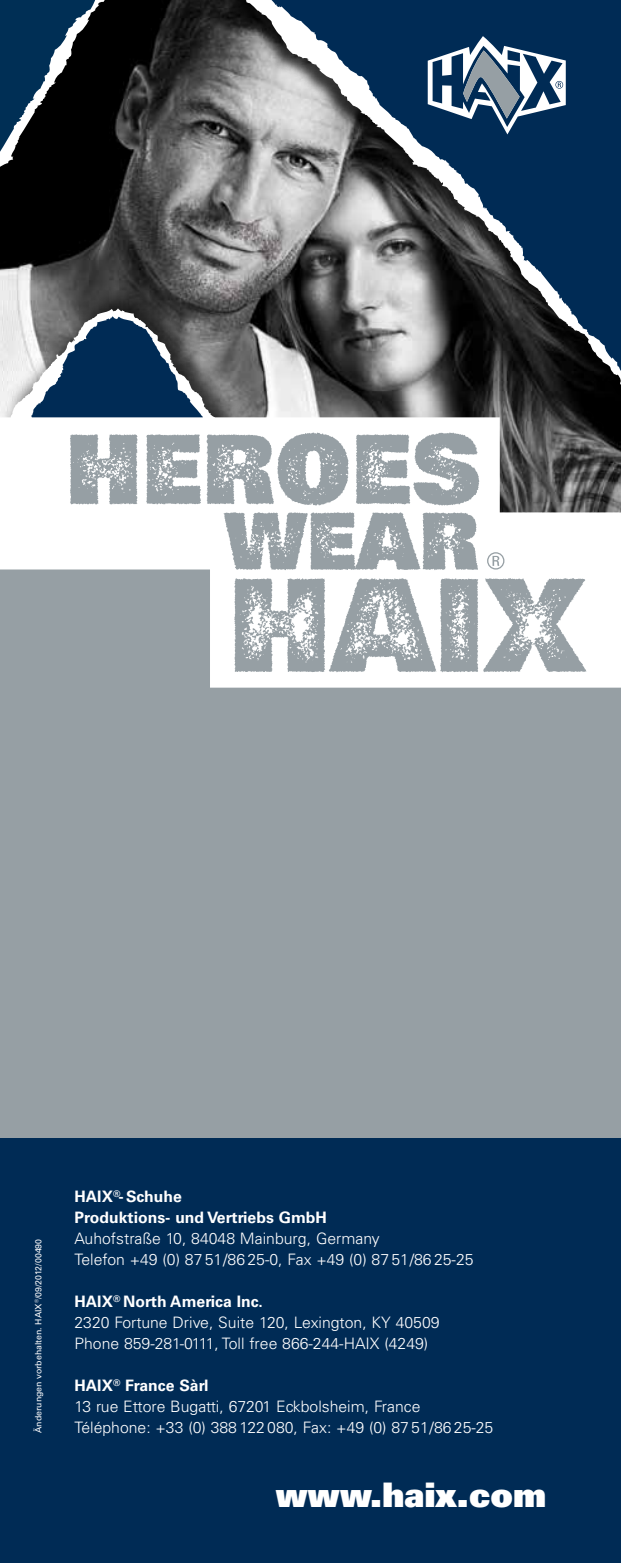
<style>
.page{position:relative;width:621px;height:1563px;background:#fff}
.page>*{position:absolute;margin:0;border:0;box-sizing:border-box;transform-origin:0 0}
.t1{font:33.77px "Univers LT Std X Black";letter-spacing:.005em;color:#fff}
.t2{font:300 15.75px/21px "Univers LT Std";color:#fff}
.t3{font:700 15.75px/21px "Univers LT Std";color:#fff}
.t4{font:8.75px "Univers LT Std";color:#fff}
.s1{font-weight:700}
</style>
<div class="page">
<img style="left:0;top:0;width:620px;height:417px">
<div style="left:0;top:283px;width:251px;height:211px;background:#000;opacity:.75"></div>
<svg style="left:0;top:308px;width:221px;height:8px;background:#6e6e6e"></svg>
<div style="left:0;top:528px;width:620px;height:1035px;background:#969fa4"></div>
<div style="left:221px;top:0;width:399px;height:416px;background:#000;opacity:.75"></div>
<svg style="left:237px;top:0;width:383px;height:399px;background:#727272"></svg>
<svg style="left:255px;top:0;width:365px;height:393px;background:#4b5b6b"></svg>
<div style="left:0;top:1138px;width:620px;height:425px;background:#002b55"></div>
<div style="left:0;top:0;width:118px;height:209px;background:#000"></div>
<svg style="left:0;top:0;width:105px;height:167px"></svg>
<svg style="left:0;top:417px;width:620px;height:270px;fill:#fff"></svg>
<svg style="left:355px;top:433px;width:124px;height:72px"></svg>
<svg style="left:0;top:316px;width:348px;height:189px"></svg>
<svg style="left:234px;top:578px;width:352px;height:94px"></svg>
<svg style="left:223px;top:512px;width:254px;height:58px"></svg>
<svg style="left:486px;top:552px;width:18px;height:17px"></svg>
<svg style="left:427px;top:36px;width:138px;height:98px"></svg>
<p class="t4" style="left:33px;top:1433px;width:196px;rotate:-90deg">Änderungen vorbehalten. HAIX<sup>®</sup>/09/2012/00490</p>
<p class="t3" style="left:74px;top:1186px;width:254px">HAIX<sup>®</sup>- Schuhe<br>Produktions- und Vertriebs GmbH</p>
<p class="t2" style="left:74px;top:1228px;width:400px">Auhofstraße 10, 84048 Mainburg, Germany<br>Telefon +49 (0) 87 51/86 25-0, Fax +49 (0) 87 51/86 25-25</p>
<p class="t2" style="left:74px;top:1291px;width:366px"><span class="s1">HAIX</span><sup>®</sup> <span class="s1">North America Inc.<br></span>2320 Fortune Drive, Suite 120, Lexington, KY 40509<br>Phone 859-281-0111, Toll free 866-244-HAIX (4249)</p>
<p class="t2" style="left:74px;top:1375px;width:347px"><span class="s1">HAIX</span><sup>®</sup> <span class="s1">France Sàrl<br></span>13 rue Ettore Bugatti, 67201 Eckbolsheim, France</p>
<p class="t2" style="left:74px;top:1417px;width:420px">Téléphone: +33 (0) 388 122 080, Fax: +49 (0) 87 51/86 25-25</p>
<h1 class="t1" style="left:275px;top:1472px;width:272px">www.haix.com</h1>
</div>
